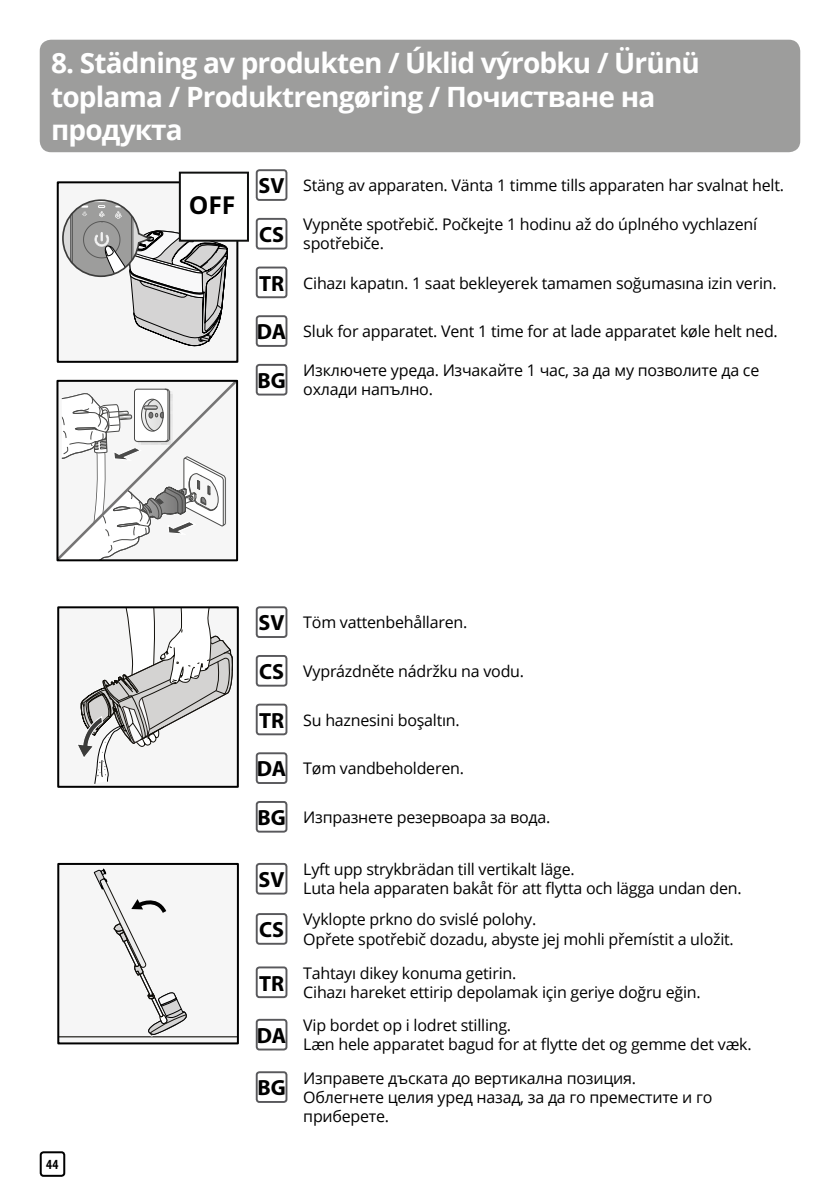
<style>
.page{position:relative;width:840px;height:1191px;background:#fff}
.page>*{position:absolute;margin:0;border:0;box-sizing:border-box;transform-origin:0 0}
.t1{font:700 28px/33.6px "Open Sans";letter-spacing:-.03em;color:#fff}
.t2{font:700 24.8px "Open Sans";color:#000}
.t3{font:700 22px "Myriad Pro";color:#000}
.t4{font:16px/19.2px "Open Sans";letter-spacing:-.015em;color:#000}
.t5{font:700 condensed 14px "Myriad Pro";color:#000}
.s1{font-family:"Myriad Pro";font-weight:700;font-size:22px}
</style>
<div class="page">
<div style="left:40px;top:1151px;width:25px;height:25px;border:2px solid #000;border-radius:3px"></div>
<div style="left:58px;top:864px;width:180px;height:179px;background:#f6f6f6"></div>
<hr style="left:58px;top:1036px;width:180px;height:1px;background:#13110c">
<svg style="left:93px;top:868px;width:94px;height:168px"></svg>
<div style="left:57px;top:863px;width:182px;height:181px;border:2px solid #000"></div>
<div style="left:58px;top:607px;width:180px;height:180px;background:#f6f6f6"></div>
<svg style="left:78px;top:609px;width:155px;height:175px"></svg>
<div style="left:57px;top:606px;width:182px;height:182px;border:2px solid #000"></div>
<div style="left:58px;top:182px;width:179px;height:180px;background:#f6f6f6"></div>
<svg style="left:62px;top:198px;width:166px;height:149px"></svg>
<div style="left:57px;top:181px;width:181px;height:182px;border:2px solid #000"></div>
<svg style="left:59px;top:383px;width:176px;height:175px"></svg>
<div style="left:56px;top:380px;width:182px;height:181px;border:2px solid #000"></div>
<div style="left:255px;top:169px;width:32px;height:32px;border:2px solid #59595c;border-radius:3px"></div>
<div style="left:255px;top:606px;width:32px;height:32px;border:2px solid #59595c;border-radius:3px"></div>
<div style="left:255px;top:863px;width:32px;height:31px;border:2px solid #59595c;border-radius:3px"></div>
<div style="left:255px;top:218px;width:32px;height:31px;border:2px solid #59595c;border-radius:3px"></div>
<div style="left:255px;top:655px;width:32px;height:31px;border:2px solid #59595c;border-radius:3px"></div>
<div style="left:255px;top:913px;width:32px;height:31px;border:2px solid #59595c;border-radius:3px"></div>
<div style="left:255px;top:266px;width:32px;height:32px;border:2px solid #59595c;border-radius:3px"></div>
<div style="left:255px;top:703px;width:32px;height:32px;border:2px solid #59595c;border-radius:3px"></div>
<div style="left:255px;top:966px;width:32px;height:32px;border:2px solid #59595c;border-radius:3px"></div>
<div style="left:255px;top:315px;width:32px;height:32px;border:2px solid #59595c;border-radius:3px"></div>
<div style="left:255px;top:752px;width:32px;height:32px;border:2px solid #59595c;border-radius:3px"></div>
<div style="left:255px;top:1018px;width:32px;height:32px;border:2px solid #59595c;border-radius:3px"></div>
<div style="left:255px;top:364px;width:32px;height:31px;border:2px solid #59595c;border-radius:3px"></div>
<div style="left:255px;top:801px;width:32px;height:31px;border:2px solid #59595c;border-radius:3px"></div>
<div style="left:255px;top:1071px;width:32px;height:32px;border:2px solid #59595c;border-radius:3px"></div>
<div style="left:40px;top:40px;width:759px;height:112px;background:#9d9d9c;border-radius:11px"></div>
<div style="left:180px;top:173px;width:68px;height:68px;background:#fff"></div>
<div style="left:179px;top:172px;width:70px;height:70px;border:2px solid #0f100f"></div>
<h1 class="t1" style="left:51px;top:45px;width:650px">8. Städning av produkten / Úklid výrobku / Ürünü toplama / Produktrengøring / Почистване на продукта</h1>
<p class="t5" style="left:46px;top:1155px;width:14px">44</p>
<h2 class="t2" style="left:189px;top:188px;width:48px">OFF</h2>
<p class="t4" style="left:258px;top:175px;width:526px"><span class="s1">SV</span> Stäng av apparaten. Vänta 1 timme tills apparaten har svalnat helt.</p>
<h3 class="t3" style="left:259px;top:220px;width:26px">CS</h3>
<p class="t4" style="left:303px;top:214px;width:455px">Vypněte spotřebič. Počkejte 1 hodinu až do úplného vychlazení spotřebiče.</p>
<p class="t4" style="left:259px;top:273px;width:519px"><span class="s1">TR</span> Cihazı kapatın. 1 saat bekleyerek tamamen soğumasına izin verin.</p>
<p class="t4" style="left:257px;top:321px;width:522px"><span class="s1">DA</span> Sluk for apparatet. Vent 1 time for at lade apparatet køle helt ned.</p>
<h3 class="t3" style="left:257px;top:366px;width:30px">BG</h3>
<p class="t4" style="left:303px;top:360px;width:457px">Изключете уреда. Изчакайте 1 час, за да му позволите да се охлади напълно.</p>
<p class="t4" style="left:258px;top:612px;width:210px"><span class="s1">SV</span> Töm vattenbehållaren.</p>
<p class="t4" style="left:259px;top:661px;width:266px"><span class="s1">CS</span> Vyprázdněte nádržku na vodu.</p>
<p class="t4" style="left:259px;top:710px;width:202px"><span class="s1">TR</span> Su haznesini boşaltın.</p>
<p class="t4" style="left:257px;top:758px;width:208px"><span class="s1">DA</span> Tøm vandbeholderen.</p>
<p class="t4" style="left:257px;top:807px;width:294px"><span class="s1">BG</span> Изпразнете резервоара за вода.</p>
<h3 class="t3" style="left:258px;top:865px;width:27px">SV</h3>
<h3 class="t3" style="left:259px;top:915px;width:26px">CS</h3>
<h3 class="t3" style="left:259px;top:968px;width:27px">TR</h3>
<p class="t4" style="left:303px;top:859px;width:439px">Lyft upp strykbrädan till vertikalt läge.<br>Luta hela apparaten bakåt för att flytta och lägga undan den.</p>
<p class="t4" style="left:303px;top:909px;width:432px">Vyklopte prkno do svislé polohy.<br>Opřete spotřebič dozadu, abyste jej mohli přemístit a uložit.</p>
<p class="t4" style="left:303px;top:963px;width:399px">Tahtayı dikey konuma getirin.<br>Cihazı hareket ettirip depolamak için geriye doğru eğin.</p>
<p class="t4" style="left:257px;top:1015px;width:496px;text-indent:46px">Vip bordet op i lodret stilling.<br><sup>DA</sup> Læn hele apparatet bagud for at flytte det og gemme det væk.</p>
<h3 class="t3" style="left:257px;top:1073px;width:30px">BG</h3>
<p class="t4" style="left:303px;top:1067px;width:410px">Изправете дъската до вертикална позиция.<br>Облегнете целия уред назад, за да го преместите и го приберете.</p>
</div>
